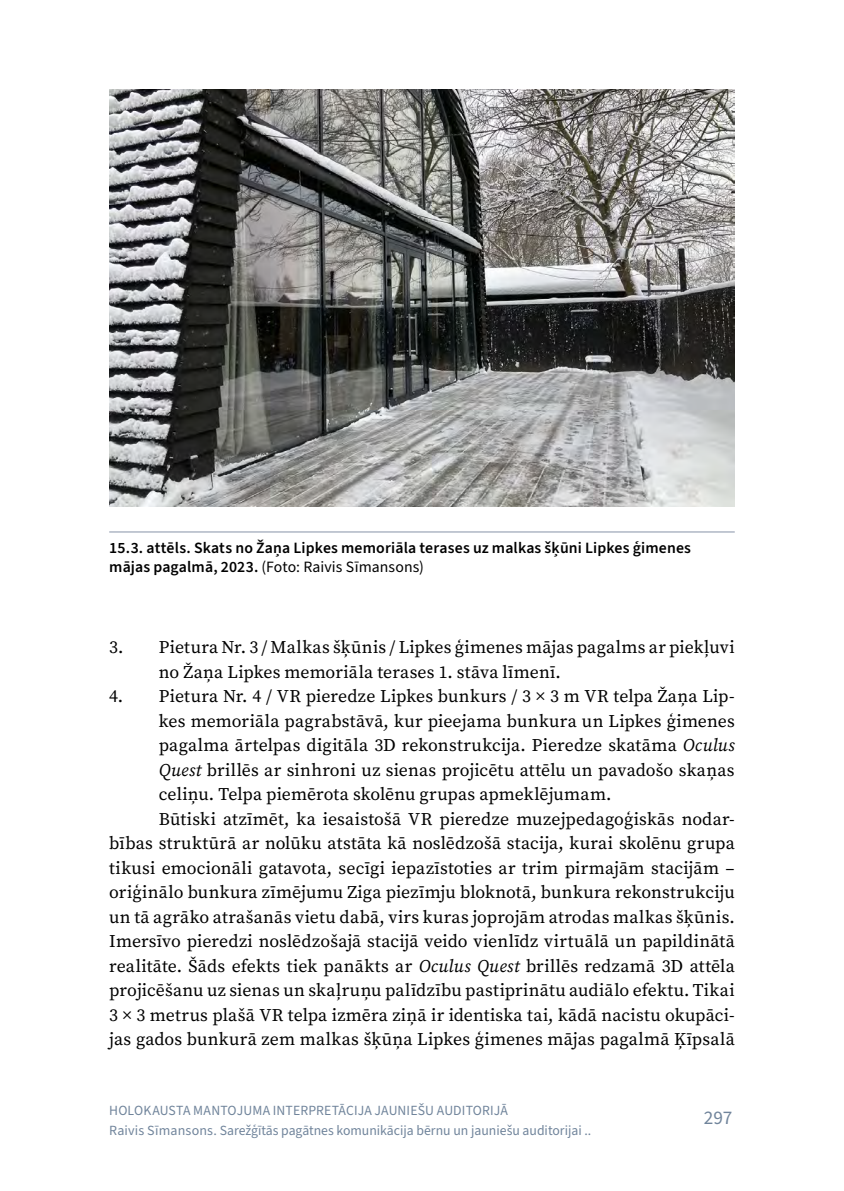
<style>
.page{position:relative;width:844px;height:1191px;background:#fff}
.page>*{position:absolute;margin:0;border:0;box-sizing:border-box;transform-origin:0 0}
.t1{font:19.25px "Source Sans 3";color:#70849b}
.t2{font:17.85px/24.5px "Source Serif Variable";letter-spacing:.01em;color:#000}
.t3{font:600 15.75px/19.2px "Source Sans 3";letter-spacing:.01em;color:#000}
.t4{font:14px/19.4px "Source Sans 3";color:#70849b}
.s1{font-weight:400}
.s2{font-style:italic}
</style>
<div class="page">
<hr style="left:109px;top:531px;width:625px;height:2px;background:#bac1cd">
<img style="left:109px;top:89px;width:625px;height:418px">
<p class="t3" style="left:109px;top:538px;width:583px">15.3. attēls. Skats no Žaņa Lipkes memoriāla terases uz malkas šķūni Lipkes ģimenes mājas pagalmā, 2023. <span class="s1">(Foto: Raivis Sīmansons)</span></p>
<p class="t2" style="left:159px;top:635px;width:577px;text-indent:-50px">3. Pietura Nr. 3 / Malkas šķūnis / Lipkes ģimenes mājas pagalms ar piekļuvi no Žaņa Lipkes memoriāla terases 1. stāva līmenī.</p>
<p class="t2" style="left:109px;top:684px;width:627px">4. Pietura Nr. 4 / VR pieredze Lipkes bunkurs / 3 × 3 m VR telpa Žaņa Lip-</p>
<p class="t2" style="left:159px;top:708px;width:577px">kes memoriāla pagrabstāvā, kur pieejama bunkura un Lipkes ģimenes</p>
<p class="t2" style="left:159px;top:733px;width:577px">pagalma ārtelpas digitāla 3D rekonstrukcija. Pieredze skatāma <span class="s2">Oculus</span></p>
<p class="t2" style="left:159px;top:757px;width:577px"><span class="s2">Quest</span> brillēs ar sinhroni uz sienas projicētu attēlu un pavadošo skaņas</p>
<p class="t2" style="left:159px;top:782px;width:454px">celiņu. Telpa piemērota skolēnu grupas apmeklējumam.</p>
<p class="t2" style="left:159px;top:806px;width:577px">Būtiski atzīmēt, ka iesaistošā VR pieredze muzejpedagoģiskās nodar-</p>
<p class="t2" style="left:109px;top:831px;width:627px">bības struktūrā ar nolūku atstāta kā noslēdzošā stacija, kurai skolēnu grupa</p>
<p class="t2" style="left:109px;top:855px;width:627px">tikusi emocionāli gatavota, secīgi iepazīstoties ar trim pirmajām stacijām –</p>
<p class="t2" style="left:109px;top:880px;width:627px">oriģinālo bunkura zīmējumu Ziga piezīmju bloknotā, bunkura rekonstrukciju</p>
<p class="t2" style="left:109px;top:904px;width:627px">un tā agrāko atrašanās vietu dabā, virs kuras joprojām atrodas malkas šķūnis.</p>
<p class="t2" style="left:109px;top:929px;width:627px">Imersīvo pieredzi noslēdzošajā stacijā veido vienlīdz virtuālā un papildinātā</p>
<p class="t2" style="left:109px;top:953px;width:627px">realitāte. Šāds efekts tiek panākts ar <span class="s2">Oculus Quest</span> brillēs redzamā 3D attēla</p>
<p class="t2" style="left:109px;top:978px;width:627px">projicēšanu uz sienas un skaļruņu palīdzību pastiprinātu audiālo efektu. Tikai</p>
<p class="t2" style="left:109px;top:1002px;width:627px">3 × 3 metrus plašā VR telpa izmēra ziņā ir identiska tai, kādā nacistu okupāci-</p>
<p class="t2" style="left:109px;top:1027px;width:627px">jas gados bunkurā zem malkas šķūņa Lipkes ģimenes mājas pagalmā Ķīpsalā</p>
<p class="t4" style="left:109px;top:1101px;width:483px">HOLOKAUSTA MANTOJUMA INTERPRETĀCIJA JAUNIEŠU AUDITORIJĀ<br>Raivis Sīmansons. Sarežģītās pagātnes komunikācija bērnu un jauniešu auditorijai ..</p>
<p class="t1" style="left:703px;top:1104px;width:30px">297</p>
</div>
